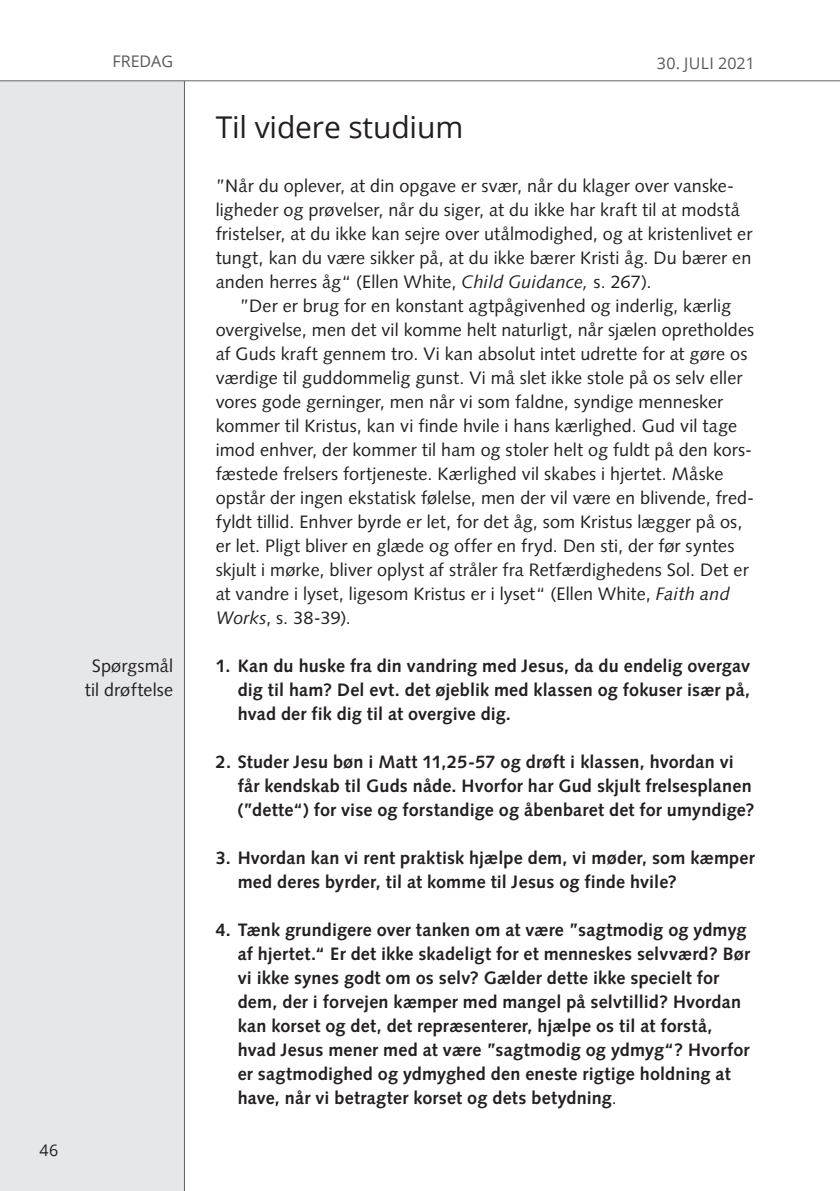
<style>
.page{position:relative;width:840px;height:1191px;background:#fff}
.page>*{position:absolute;margin:0;border:0;box-sizing:border-box;transform-origin:0 0}
.Overskrift_ugedage{font:30px "Open Sans";letter-spacing:-.005em;color:#231f20}
.Brød_dot{font:700 18px/24px "Syntax LT Std";letter-spacing:.01em;color:#231f20}
.Brød_m__indryk{font:18px/24px "Syntax LT Std";letter-spacing:.005em;color:#231f20}
.Brød{font:18px/24px "Syntax LT Std";letter-spacing:.005em;color:#231f20}
.Margin{font:18px "Syntax LT Std";letter-spacing:.01em;color:#231f20}
.dato{font:16px "Open Sans";letter-spacing:.015em;color:#57585a}
.Ugedag{font:16px "Open Sans";color:#57585a}
.t1{font:16px "Open Sans";color:#231f20}
.s1{font-style:italic}
.s2{font-weight:400}
</style>
<div class="page">
<div style="left:0;top:0;width:184px;height:1191px;background:#e6e7e9"></div>
<hr style="left:184px;top:0;width:1px;height:1191px;background:#636366">
<div style="left:0;top:0;width:839px;height:81px;background:#fff"></div>
<hr style="left:0;top:80px;width:839px;height:1px;background:#636366">
<p class="Ugedag" style="left:112px;top:50px;width:62px">FREDAG</p>
<p class="Margin" style="left:92px;top:655px;width:83px">Spørgsmål</p>
<p class="Margin" style="left:85px;top:679px;width:90px">til drøftelse</p>
<p class="t1" style="left:39px;top:1138px;width:20px">46</p>
<p class="Overskrift_ugedage" style="left:215px;top:106px;width:249px">Til videre studium</p>
<p class="dato" style="left:656px;top:52px;width:99px">30. JULI 2021</p>
<p class="Brød" style="left:215px;top:174px;width:538px">”Når du oplever, at din opgave er svær, når du klager over vanske&shy;ligheder og prøvelser, når du siger, at du ikke har kraft til at modstå fristelser, at du ikke kan sejre over utålmodighed, og at kristenlivet er tungt, kan du være sikker på, at du ikke bærer Kristi åg. Du bærer en anden herres åg“ (Ellen White, <span class="s1">Child Guidance,</span> s. 267).</p>
<p class="Brød_m__indryk" style="left:215px;top:294px;width:540px;text-indent:24px">”Der er brug for en konstant agtpågivenhed og inderlig, kærlig overgivelse, men det vil komme helt naturligt, når sjælen opretholdes af Guds kraft gennem tro. Vi kan absolut intet udrette for at gøre os værdige til guddommelig gunst. Vi må slet ikke stole på os selv eller vores gode gerninger, men når vi som faldne, syndige mennesker kommer til Kristus, kan vi finde hvile i hans kærlighed. Gud vil tage imod enhver, der kommer til ham og stoler helt og fuldt på den kors&shy;fæstede frelsers fortjeneste. Kærlighed vil skabes i hjertet. Måske opstår der ingen ekstatisk følelse, men der vil være en blivende, fred&shy;fyldt tillid. Enhver byrde er let, for det åg, som Kristus lægger på os, er let. Pligt bliver en glæde og offer en fryd. Den sti, der før syntes skjult i mørke, bliver oplyst af stråler fra Retfærdighedens Sol. Det er at vandre i lyset, ligesom Kristus er i lyset“ (Ellen White, <span class="s1">Faith and Works</span>, s. 38-39).</p>
<p class="Brød_dot" style="left:237px;top:654px;width:514px;text-align:justify;text-indent:-22px">1. Kan du huske fra din vandring med Jesus, da du endelig overgav dig til ham? Del evt. det øjeblik med klassen og fokuser især på, hvad der fik dig til at overgive dig.</p>
<p class="Brød_dot" style="left:237px;top:750px;width:518px;text-indent:-22px">2. Studer Jesu bøn i Matt 11,25-57 og drøft i klassen, hvordan vi får kendskab til Guds nåde. Hvorfor har Gud skjult frelsesplanen (”dette“) for vise og forstandige og åbenbaret det for umyndige?</p>
<p class="Brød_dot" style="left:237px;top:846px;width:518px;text-indent:-22px">3. Hvordan kan vi rent praktisk hjælpe dem, vi møder, som kæmper med deres byrder, til at komme til Jesus og finde hvile?</p>
<p class="Brød_dot" style="left:237px;top:918px;width:513px;text-indent:-22px">4. Tænk grundigere over tanken om at være ”sagtmodig og ydmyg af hjertet.“ Er det ikke skadeligt for et menneskes selvværd? Bør vi ikke synes godt om os selv? Gælder dette ikke specielt for dem, der i forvejen kæmper med mangel på selvtillid? Hvordan kan korset og det, det repræsenterer, hjælpe os til at forstå, hvad Jesus mener med at være ”sagtmodig og ydmyg“? Hvorfor er sagtmodighed og ydmyghed den eneste rigtige holdning at have, når vi betragter korset og dets betydning<span class="s2">.</span></p>
</div>
